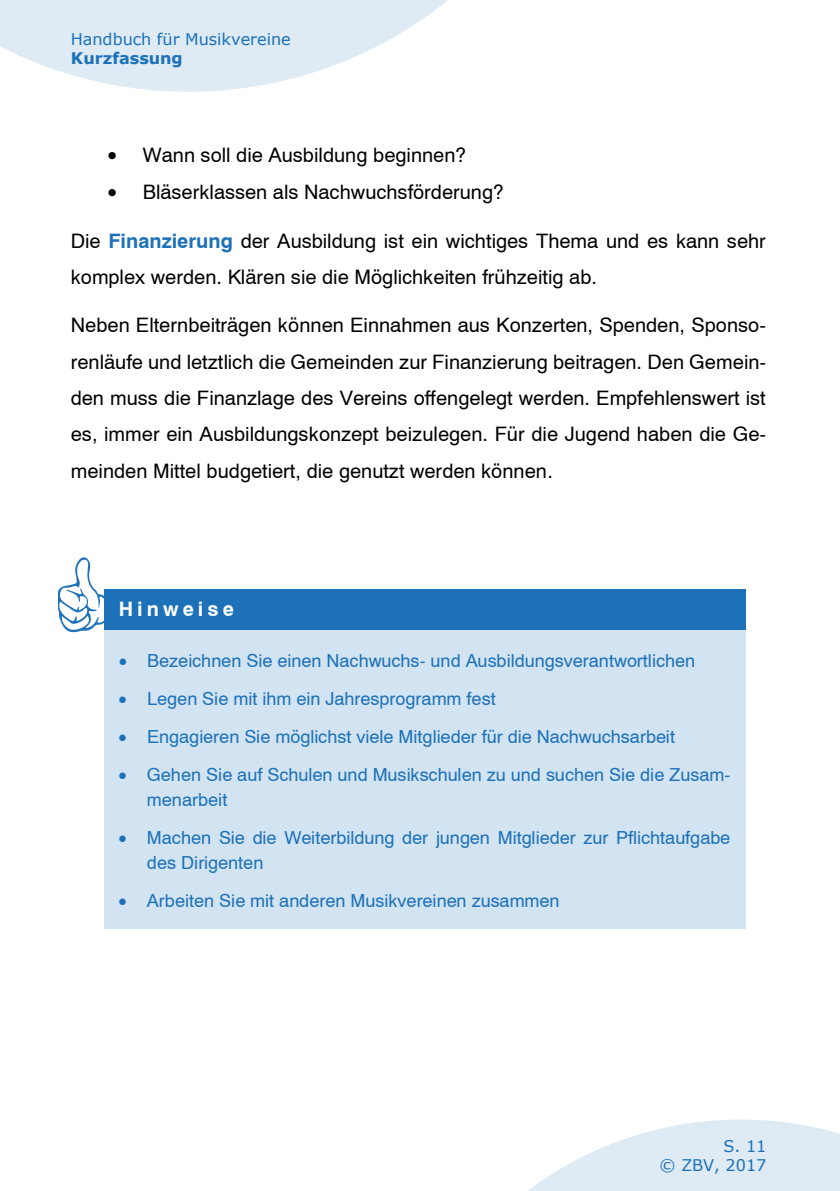
<style>
.page{position:relative;width:840px;height:1191px;background:#fff}
.page>*{position:absolute;margin:0;border:0;box-sizing:border-box;transform-origin:0 0}
.t1{font:20px/36.2px "Helvetica";color:#000}
.t2{font:700 20px "Helvetica";letter-spacing:.205em;color:#fff}
.t3{font:18px/25px "Helvetica";letter-spacing:.005em;color:#1d71b8}
.t4{font:16px/19.4px "Verdana";letter-spacing:-.005em;color:#1d71b8;text-align:right}
.t5{font:700 16px "Verdana";color:#1d71b8}
.s1{font-family:"Verdana"}
.s2{font-weight:700;color:#1d71b8}
</style>
<div class="page">
<svg style="left:528px;top:1119px;width:311px;height:72px"></svg>
<svg style="left:0;top:0;width:448px;height:92px;fill:#deeaf4"></svg>
<div style="left:104px;top:630px;width:640px;height:298px;background:#d2e3f1"></div>
<div style="left:104px;top:589px;width:640px;height:41px;background:#1d71b8"></div>
<svg style="left:58px;top:557px;width:46px;height:75px"></svg>
<p class="t4" style="left:71px;top:29px;width:221px">Handbuch für Musikvereine</p>
<p class="t5" style="left:71px;top:47px;width:113px">Kurzfassung</p>
<p class="t1" style="left:107px;top:137px;width:361px"><span class="s1">•</span> Wann soll die Ausbildung beginnen?</p>
<p class="t1" style="left:107px;top:174px;width:398px"><span class="s1">•</span> Bläserklassen als Nachwuchsförderung?</p>
<p class="t1" style="left:71px;top:222px;width:696px">Die <span class="s2">Finanzierung</span> der Ausbildung ist ein wichtiges Thema und es kann sehr komplex werden. Klären sie die Möglichkeiten frühzeitig ab.</p>
<p class="t1" style="left:71px;top:307px;width:696px;text-align:justify">Neben Elternbeiträgen können Einnahmen aus Konzerten, Spenden, Sponso&shy;renläufe und letztlich die Gemeinden zur Finanzierung beitragen. Den Gemein&shy;den muss die Finanzlage des Vereins offengelegt werden. Empfehlenswert ist es, immer ein Ausbildungskonzept beizulegen. Für die Jugend haben die Ge&shy;meinden Mittel budgetiert, die genutzt werden können.</p>
<p class="t2" style="left:119px;top:597px;width:116px">Hinweise</p>
<p class="t3" style="left:119px;top:648px;width:577px">• Bezeichnen Sie einen Nachwuchs- und Ausbildungsverantwortlichen</p>
<p class="t3" style="left:119px;top:686px;width:378px">• Legen Sie mit ihm ein Jahresprogramm fest</p>
<p class="t3" style="left:119px;top:724px;width:557px">• Engagieren Sie möglichst viele Mitglieder für die Nachwuchsarbeit</p>
<p class="t3" style="left:147px;top:762px;width:584px;text-indent:-28px">• Gehen Sie auf Schulen und Musikschulen zu und suchen Sie die Zusam&shy;menarbeit</p>
<p class="t3" style="left:147px;top:825px;width:584px;text-indent:-28px">• Machen Sie die Weiterbildung der jungen Mitglieder zur Pflichtaufgabe des Dirigenten</p>
<p class="t3" style="left:118px;top:887px;width:442px">• Arbeiten Sie mit anderen Musikvereinen zusammen</p>
<p class="t4" style="left:659px;top:1135px;width:108px">S. 11<br>© ZBV, 2017</p>
</div>
